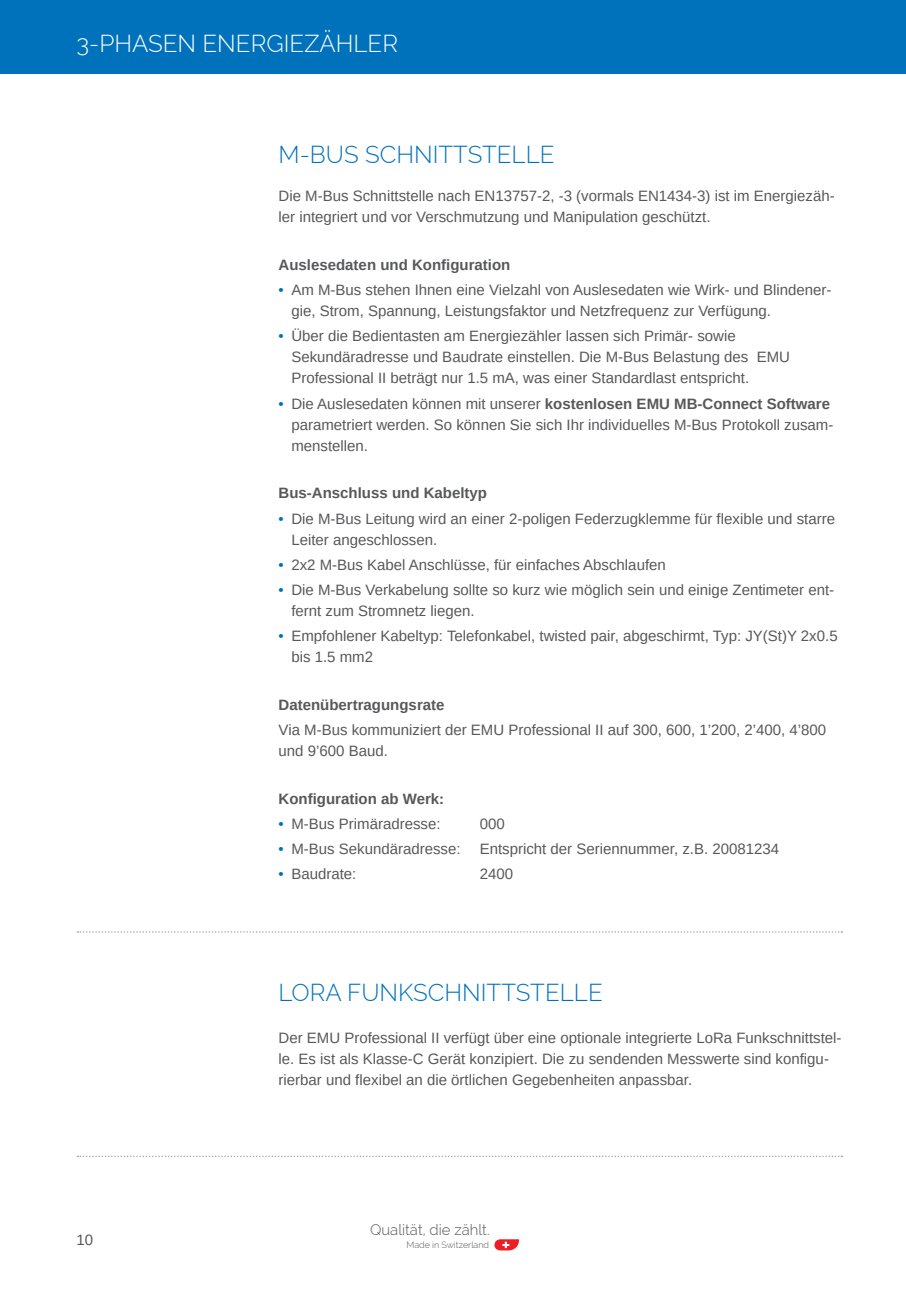
<style>
.page{position:relative;width:906px;height:1289px;background:#fff}
.page>*{position:absolute;margin:0;border:0;box-sizing:border-box;transform-origin:0 0}
.t1{font:300 24px "Raleway";color:#0072bc}
.t2{font:300 24px "Raleway";color:#fff}
.t3{font:15px/21px "Arimo";color:#57585a}
.t4{font:700 15px "Arimo";color:#57585a}
.t5{font:300 15px "Raleway";color:#57585a}
.t6{font:300 9px "Raleway";color:#57585a}
.s1{color:#0072bc}
.s2{font-weight:700}
</style>
<div class="page">
<div style="left:0;top:0;width:906px;height:74px;background:#0072bc"></div>
<svg style="left:494px;top:1239px;width:25px;height:11px"></svg>
<svg style="left:77px;top:931px;width:765px;height:1px"></svg>
<svg style="left:77px;top:1155px;width:765px;height:2px"></svg>
<h1 class="t2" style="left:77px;top:30px;width:323px">3-PHASEN ENERGIEZÄHLER</h1>
<h1 class="t1" style="left:279px;top:141px;width:278px">M-BUS SCHNITTSTELLE</h1>
<p class="t3" style="left:279px;top:186px;width:558px">Die M-Bus Schnittstelle nach EN13757-2, -3 (vormals EN1434-3) ist im Energiezäh&shy;ler integriert und vor Verschmutzung und Manipulation geschützt.</p>
<p class="t4" style="left:279px;top:256px;width:233px">Auslesedaten und Konfiguration</p>
<p class="t3" style="left:291px;top:280px;width:542px;text-indent:-13px"><span class="s1">•</span> Am M-Bus stehen Ihnen eine Vielzahl von Auslesedaten wie Wirk- und Blindener&shy;gie, Strom, Spannung, Leistungsfaktor und Netzfrequenz zur Verfügung.</p>
<p class="t3" style="left:291px;top:326px;width:500px;text-indent:-13px"><span class="s1">•</span> Über die Bedientasten am Energiezähler lassen sich Primär- sowie<br>Sekundäradresse und Baudrate einstellen. Die M-Bus Belastung des EMU<br>Professional II beträgt nur 1.5 mA, was einer Standardlast entspricht.</p>
<p class="t3" style="left:291px;top:393px;width:543px;text-indent:-13px"><span class="s1">•</span> Die Auslesedaten können mit unserer <span class="s2">kostenlosen EMU MB-Connect Software </span>parametriert werden. So können Sie sich Ihr individuelles M-Bus Protokoll zusam&shy;menstellen.</p>
<p class="t4" style="left:279px;top:485px;width:210px">Bus-Anschluss und Kabeltyp</p>
<p class="t3" style="left:291px;top:508px;width:545px;text-indent:-13px"><span class="s1">•</span> Die M-Bus Leitung wird an einer 2-poligen Federzugklemme für flexible und starre<br>Leiter angeschlossen.</p>
<p class="t3" style="left:279px;top:554px;width:389px"><span class="s1">•</span> 2x2 M-Bus Kabel Anschlüsse, für einfaches Abschlaufen</p>
<p class="t3" style="left:291px;top:579px;width:544px;text-indent:-13px"><span class="s1">•</span> Die M-Bus Verkabelung sollte so kurz wie möglich sein und einige Zentimeter ent&shy;fernt zum Stromnetz liegen.</p>
<p class="t3" style="left:291px;top:625px;width:548px;text-indent:-13px"><span class="s1">•</span> Empfohlener Kabeltyp: Telefonkabel, twisted pair, abgeschirmt, Typ: JY(St)Y 2x0.5 bis 1.5 mm2</p>
<p class="t4" style="left:279px;top:696px;width:167px">Datenübertragungsrate</p>
<p class="t3" style="left:279px;top:719px;width:549px">Via M-Bus kommuniziert der EMU Professional II auf 300, 600, 1’200, 2’400, 4’800 und 9’600 Baud.</p>
<p class="t4" style="left:279px;top:790px;width:167px">Konfiguration ab Werk:</p>
<p class="t3" style="left:279px;top:813px;width:163px"><span class="s1">•</span> M-Bus Primäradresse:</p>
<p class="t3" style="left:480px;top:813px;width:27px">000</p>
<p class="t3" style="left:279px;top:838px;width:183px"><span class="s1">•</span> M-Bus Sekundäradresse:</p>
<p class="t3" style="left:480px;top:838px;width:301px">Entspricht der Seriennummer, z.B. 20081234</p>
<p class="t3" style="left:279px;top:863px;width:79px"><span class="s1">•</span> Baudrate:</p>
<p class="t3" style="left:480px;top:863px;width:35px">2400</p>
<p class="t3" style="left:77px;top:1229px;width:18px">10</p>
<h1 class="t1" style="left:279px;top:978px;width:326px">LORA FUNKSCHNITTSTELLE</h1>
<p class="t3" style="left:279px;top:1027px;width:564px">Der EMU Professional II verfügt über eine optionale integrierte LoRa Funkschnittstel&shy;le. Es ist als Klasse-C Gerät konzipiert. Die zu sendenden Messwerte sind konfigu&shy;rierbar und flexibel an die örtlichen Gegebenheiten anpassbar.</p>
<p class="t5" style="left:370px;top:1220px;width:121px">Qualität, die zählt.</p>
<p class="t6" style="left:406px;top:1239px;width:84px">Made in Switzerland</p>
</div>
